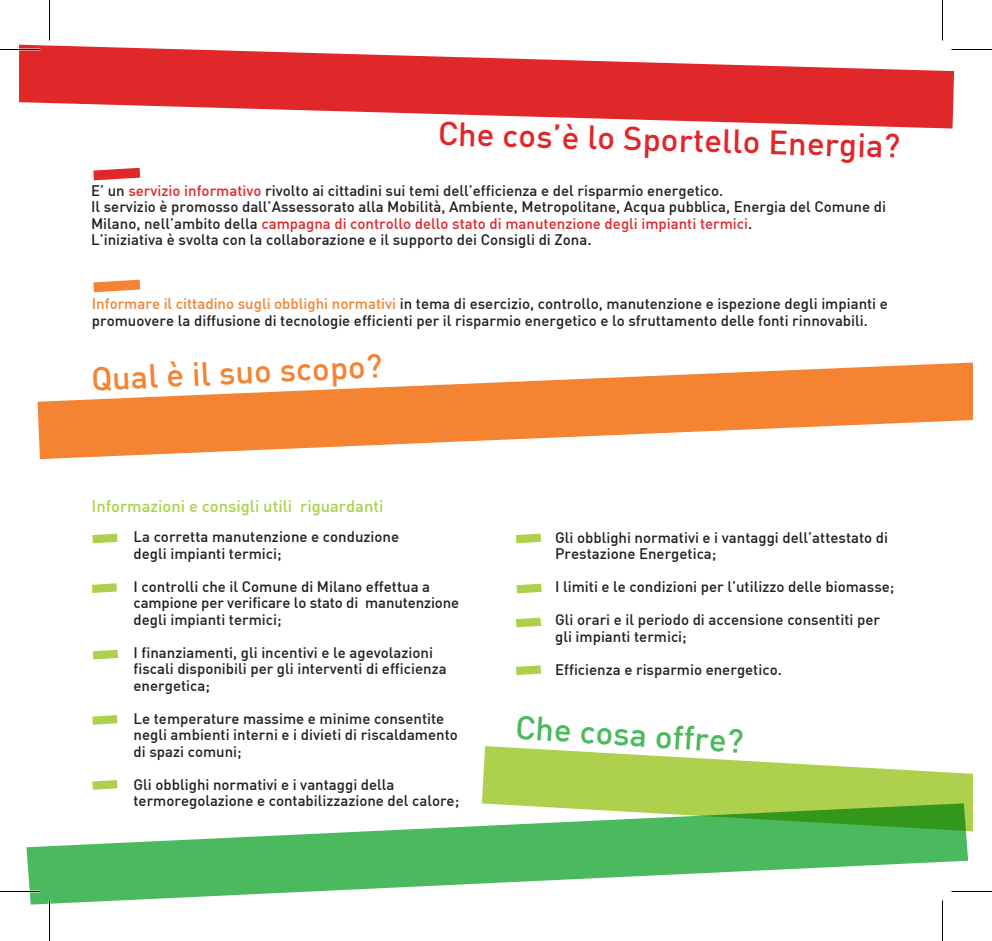
<style>
.page{position:relative;width:992px;height:941px;background:#fff}
.page>*{position:absolute;margin:0;border:0;box-sizing:border-box;transform-origin:0 0}
.t1{font:500 33px "DIN";color:#e0272a}
.t2{font:500 33px "DIN";color:#f48332}
.t3{font:500 33px "DIN";color:#4bb95d}
.t4{font:500 16.5px "DIN";color:#add14c}
.t5{font:500 15px/16.5px "DIN";color:#231f20}
.s1{color:#e0272a}
.s2{color:#f48332}
</style>
<div class="page">
<svg style="left:20px;top:44px;width:934px;height:85px;fill:#e0272a"></svg>
<svg style="left:38px;top:362px;width:934px;height:97px;fill:#f48332"></svg>
<svg style="left:482px;top:746px;width:490px;height:86px;fill:#add14c"></svg>
<svg style="left:26px;top:803px;width:942px;height:102px;fill:#4bb95d"></svg>
<svg style="left:92px;top:583px;width:25px;height:10px"></svg>
<svg style="left:93px;top:650px;width:25px;height:9px"></svg>
<svg style="left:92px;top:715px;width:25px;height:10px"></svg>
<svg style="left:92px;top:780px;width:25px;height:10px"></svg>
<svg style="left:92px;top:534px;width:25px;height:9px"></svg>
<svg style="left:516px;top:584px;width:26px;height:9px"></svg>
<svg style="left:516px;top:618px;width:25px;height:9px"></svg>
<svg style="left:516px;top:665px;width:25px;height:10px"></svg>
<svg style="left:516px;top:534px;width:25px;height:9px"></svg>
<svg style="left:93px;top:168px;width:47px;height:12px"></svg>
<svg style="left:93px;top:280px;width:47px;height:12px"></svg>
<hr style="left:0;top:890px;width:40px;height:2px;background:#fff">
<hr style="left:951px;top:890px;width:41px;height:2px;background:#fff">
<hr style="left:941px;top:900px;width:2px;height:41px;background:#fff">
<hr style="left:0;top:49px;width:40px;height:1px;background:#000">
<hr style="left:951px;top:49px;width:41px;height:1px;background:#000">
<hr style="left:0;top:891px;width:40px;height:1px;background:#000">
<hr style="left:951px;top:891px;width:41px;height:1px;background:#000">
<hr style="left:49px;top:0;width:1px;height:41px;background:#000">
<hr style="left:49px;top:900px;width:1px;height:41px;background:#000">
<hr style="left:942px;top:0;width:1px;height:41px;background:#000">
<hr style="left:942px;top:900px;width:1px;height:41px;background:#000">
<h1 class="t1" style="left:438px;top:110px;width:465px;rotate:2deg">Che cos’è lo Sportello Energia?</h1>
<p class="t5" style="left:91px;top:182px;width:796px">E’ un <span class="s1">servizio informativo</span> rivolto ai cittadini sui temi dell’efficienza e del risparmio energetico.<br>Il servizio è promosso dall’Assessorato alla Mobilità, Ambiente, Metropolitane, Acqua pubblica, Energia del Comune di Milano, nell’ambito della <span class="s1">campagna di controllo dello stato di manutenzione degli impianti termici</span>.<br>L’iniziativa è svolta con la collaborazione e il supporto dei Consigli di Zona.</p>
<p class="t5" style="left:92px;top:295px;width:798px"><span class="s2">Informare il cittadino sugli obblighi normativi</span> in tema di esercizio, controllo, manutenzione e ispezione degli impianti e promuovere la diffusione di tecnologie efficienti per il risparmio energetico e lo sfruttamento delle fonti rinnovabili.</p>
<h1 class="t2" style="left:89px;top:359px;width:294px;rotate:-3deg">Qual è il suo scopo?</h1>
<p class="t4" style="left:92px;top:496px;width:293px">Informazioni e consigli utili riguardanti</p>
<p class="t5" style="left:134px;top:528px;width:267px">La corretta manutenzione e conduzione degli impianti termici;</p>
<p class="t5" style="left:134px;top:577px;width:327px">I controlli che il Comune di Milano effettua a campione per verificare lo stato di manutenzione degli impianti termici;</p>
<p class="t5" style="left:134px;top:643px;width:315px">I finanziamenti, gli incentivi e le agevolazioni fiscali disponibili per gli interventi di efficienza energetica;</p>
<p class="t5" style="left:134px;top:709px;width:326px">Le temperature massime e minime consentite negli ambienti interni e i divieti di riscaldamento di spazi comuni;</p>
<p class="t5" style="left:134px;top:775px;width:327px">Gli obblighi normativi e i vantaggi della termoregolazione e contabilizzazione del calore;</p>
<p class="t5" style="left:555px;top:529px;width:335px">Gli obblighi normativi e i vantaggi dell’attestato di<br>Prestazione Energetica;</p>
<p class="t5" style="left:555px;top:578px;width:341px">I limiti e le condizioni per l’utilizzo delle biomasse;</p>
<p class="t5" style="left:555px;top:611px;width:326px">Gli orari e il periodo di accensione consentiti per gli impianti termici;</p>
<p class="t5" style="left:555px;top:661px;width:228px">Efficienza e risparmio energetico.</p>
<h1 class="t3" style="left:516px;top:705px;width:231px;rotate:4deg">Che cosa offre?</h1>
</div>
